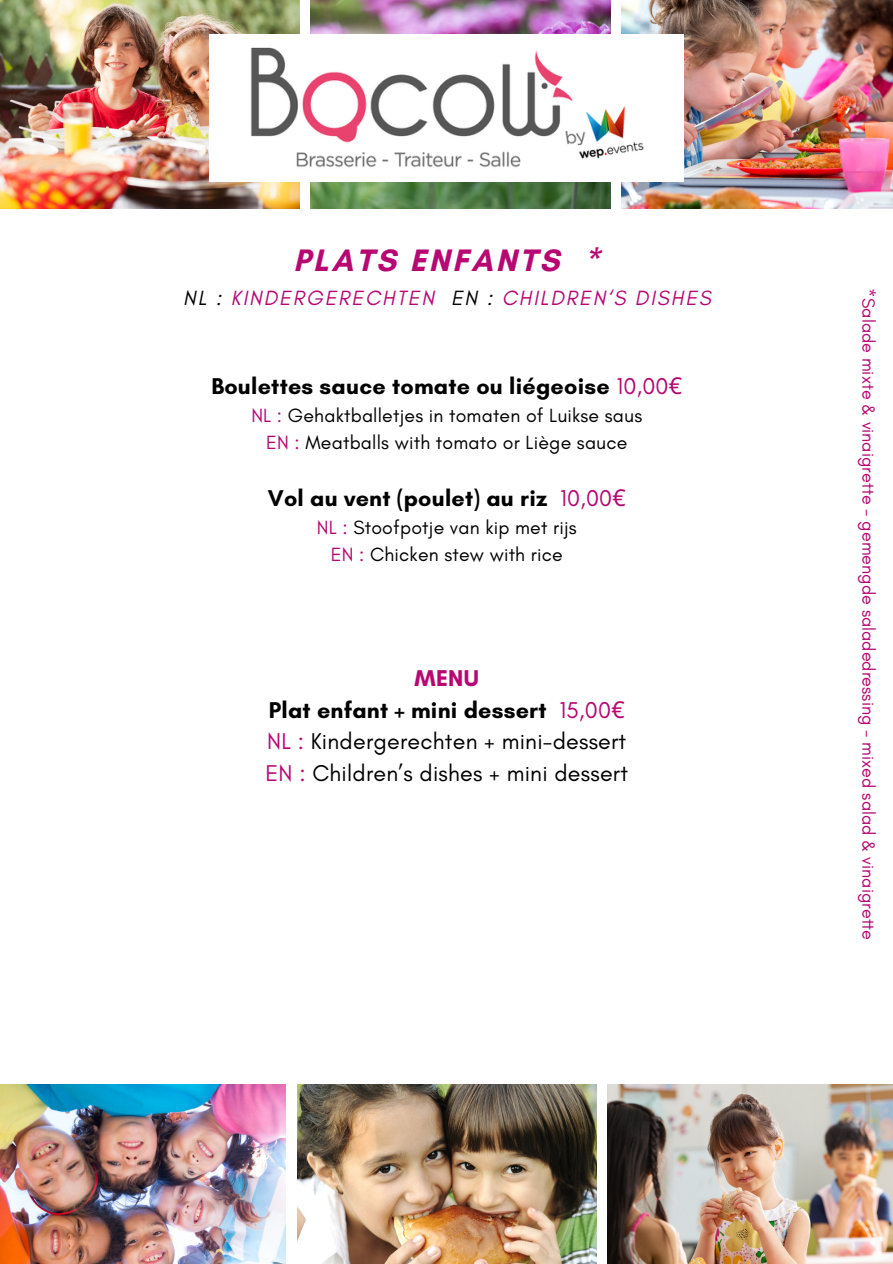
<style>
.page{position:relative;width:893px;height:1264px;background:#fff}
.page>*{position:absolute;margin:0;border:0;box-sizing:border-box;transform-origin:0 0}
.t1{font:700 31.65px "Glacial Indifference";letter-spacing:.09em;color:#b60773}
.t2{font:23.25px/31.5px "Glacial Indifference";letter-spacing:.01em;color:#000;text-align:center}
.t3{font:700 23.25px "Glacial Indifference";letter-spacing:.01em;color:#000}
.t4{font:italic 21px "Glacial Indifference";letter-spacing:.09em;color:#b60773}
.t5{font:19.5px/27px "Glacial Indifference";letter-spacing:.01em;color:#000;text-align:center}
.t6{font:18px "Glacial Indifference";color:#b60773}
.s1{color:#000}
.s2{font-weight:400;color:#b60773}
.s3{font-family:"Noto Sans";font-weight:400;color:#b60773}
.s4{color:#b60773}
.s5{font-weight:700;color:#b60773}
.s6{font-weight:700}
.s7{font-family:"Noto Sans";color:#b60773}
</style>
<div class="page">
<img style="left:0;top:0;width:299px;height:208px">
<img style="left:310px;top:0;width:300px;height:208px">
<img style="left:621px;top:0;width:271px;height:208px">
<img style="left:0;top:1084px;width:286px;height:179px">
<img style="left:297px;top:1084px;width:299px;height:179px">
<img style="left:608px;top:1084px;width:284px;height:179px">
<img style="left:210px;top:35px;width:473px;height:146px">
<h2 class="t1" style="left:293px;top:241px;width:308px">PLATS ENFANTS *</h2>
<h2 class="t4" style="left:183px;top:285px;width:529px"><span class="s1">NL :</span> KINDERGERECHTEN <span class="s1">EN :</span> CHILDREN‘S DISHES</h2>
<p class="t6" style="left:879px;top:288px;width:653px;rotate:90deg">*Salade mixte &amp; vinaigrette - gemengde saladedressing - mixed salad &amp; vinaigrette</p>
<h1 class="t3" style="left:211px;top:371px;width:472px">Boulettes sauce tomate ou liégeoise <span class="s2">10,00</span><span class="s3">€</span></h1>
<p class="t5" style="left:251px;top:401px;width:392px"><span class="s4">NL :</span> Gehaktballetjes in tomaten of Luikse saus</p>
<p class="t5" style="left:266px;top:428px;width:363px"><span class="s4">EN :</span> Meatballs with tomato or Liège sauce</p>
<p class="t3" style="left:268px;top:484px;width:359px">Vol au vent (poulet) au riz <span class="s2">10,00</span><span class="s3">€</span></p>
<p class="t5" style="left:317px;top:514px;width:261px"><span class="s4">NL :</span> Stoofpotje van kip met rijs<br><span class="s4">EN :</span> Chicken stew with rice</p>
<p class="t2" style="left:265px;top:662px;width:364px"><span class="s5">MENU<br></span><span class="s6">Plat enfant + mini dessert</span> <span class="s4">15,00</span><span class="s7">€<br></span><span class="s4">NL :</span> Kindergerechten + mini-dessert<br><span class="s4">EN :</span> Children’s dishes + mini dessert</p>
</div>
